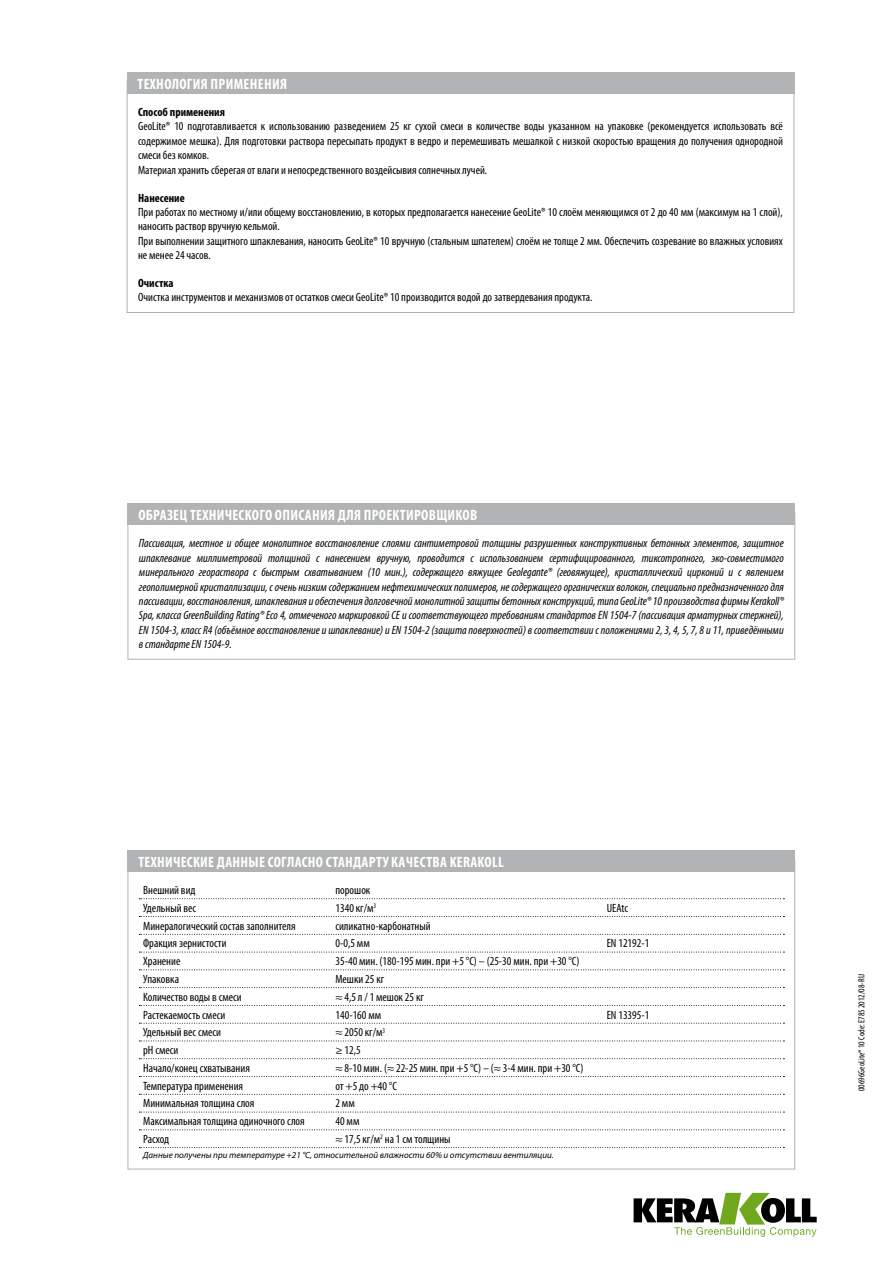
<style>
.page{position:relative;width:893px;height:1263px;background:#fff}
.page>*{position:absolute;margin:0;border:0;box-sizing:border-box;transform-origin:0 0}
.t1{font:700 condensed 15px "Myriad Pro";letter-spacing:.02em;color:#fff}
.t2{font:condensed 12px/14.4px "Myriad Pro";color:#000}
.t3{font:italic condensed 12px/14.4px "Myriad Pro";color:#000;text-align:justify}
.t4{font:700 condensed 12px "Myriad Pro";color:#000}
.t5{font:italic 9px "Myriad Pro";color:#000}
.t6{font:condensed 9px "Myriad Pro";color:#000}
</style>
<div class="page">
<svg style="left:634px;top:1193px;width:183px;height:44px"></svg>
<div style="left:128px;top:504px;width:667px;height:21px;background:#b1b3b4"></div>
<svg style="left:139px;top:898px;width:645px;height:1px"></svg>
<svg style="left:139px;top:916px;width:645px;height:1px"></svg>
<svg style="left:139px;top:934px;width:645px;height:1px"></svg>
<svg style="left:139px;top:952px;width:645px;height:1px"></svg>
<svg style="left:139px;top:969px;width:645px;height:1px"></svg>
<svg style="left:139px;top:987px;width:645px;height:1px"></svg>
<svg style="left:139px;top:1005px;width:645px;height:1px"></svg>
<svg style="left:139px;top:1023px;width:645px;height:1px"></svg>
<svg style="left:139px;top:1040px;width:645px;height:1px"></svg>
<svg style="left:139px;top:1058px;width:645px;height:1px"></svg>
<svg style="left:139px;top:1076px;width:645px;height:1px"></svg>
<svg style="left:139px;top:1094px;width:645px;height:1px"></svg>
<svg style="left:139px;top:1112px;width:645px;height:1px"></svg>
<svg style="left:139px;top:1129px;width:645px;height:1px"></svg>
<svg style="left:139px;top:1147px;width:645px;height:1px"></svg>
<div style="left:128px;top:850px;width:667px;height:21px;background:#b1b3b4"></div>
<div style="left:127px;top:72px;width:667px;height:22px;background:#b1b3b4"></div>
<p class="t1" style="left:137px;top:74px;width:151px">ТЕХНОЛОГИЯ П РИМЕНЕНИЯ</p>
<p class="t4" style="left:138px;top:105px;width:88px">СПОСОБ ПРИМЕНЕНИЯ</p>
<p class="t2" style="left:138px;top:119px;width:646px">GeoLite® 10 подготавливается к использованию разведением 25 кг сухой смеси в количестве воды указанном на упаковке (рекомендуется использовать всё содержимое мешка). Для подготовки раствора пересыпать продукт в ведро и перемешивать мешалкой с низкой скоростью вращения до получения однородной смеси без комков.<br>Материал хранить сберегая от влаги и непосредственного воздейсывия солнечных лучей.</p>
<p class="t4" style="left:138px;top:190px;width:48px">НАНЕСЕНИЕ</p>
<p class="t2" style="left:138px;top:205px;width:646px">При работах по местному и/или общему восстановлению, в которых предполагается нанесение GeoLite® 10 слоём меняющимся от 2 до 40 мм (максимум на 1 слой), наносить раствор вручную кельмой.<br>При выполнении защитного шпаклевания, наносить GeoLite® 10 вручную (стальным шпателем) слоём не толще 2 мм. Обеспечить созревание во влажных условиях не менее 24 часов.</p>
<p class="t4" style="left:138px;top:276px;width:37px">ОЧИСТКА</p>
<p class="t2" style="left:138px;top:290px;width:456px">Очистка инструментов и механизмов от остатков смеси GeoLite® 10 производится водой до затвердевания продукта.</p>
<p class="t1" style="left:138px;top:505px;width:340px">ОБРАЗЕЦ ТЕХНИЧЕСКОГО ОПИСАНИЯ ДЛЯ П РОЕКТИРОВЩИКОВ</p>
<p class="t3" style="left:139px;top:536px;width:646px">Пассивация, местное и общее монолитное восстановление слоями сантиметровой толщины разрушенных конструктивных бетонных элементов, защитное шпаклевание миллиметровой толщиной с нанесением вручную, проводится с использованием сертифицированного, тиксотропного, эко-совместимого минерального геораствора с быстрым схватыванием (10 мин.), содержащего вяжущее Geolegante® (геовяжущее), кристаллический цирконий и с явлением геополимерной кристаллизации, с очень низким содержанием нефтехимических полимеров, не содержащего органических волокон, специально предназначенного для пассивации, восстановления, шпаклевания и обеспечения долговечной монолитной защиты бетонных конструкций, типа GeoLite® 10 производства фирмы Kerakoll® Spa, класса GreenBuilding Rating® Eco 4, отмеченого маркировкой СЕ и соответствующего требованиям стандартов EN 1504-7 (пассивация арматурных стержней), EN 1504-3, класс R4 (объёмное восстановление и шпаклевание) и EN 1504-2 (защита поверхностей) в соответствии с положениями 2, 3, 4, 5, 7, 8 и 11, приведёнными в стандарте EN 1504-9.</p>
<p class="t1" style="left:138px;top:852px;width:367px">ТЕХНИЧЕСКИЕ ДАННЫЕ СОГЛАСНО СТАНДАРТУ КАЧЕСТВА KERAKOLL</p>
<p class="t2" style="left:143px;top:883px;width:54px">Внешний вид</p>
<p class="t2" style="left:335px;top:883px;width:36px">порошок</p>
<p class="t2" style="left:143px;top:900px;width:55px">Удельный вес</p>
<p class="t2" style="left:335px;top:900px;width:42px">1340 кг/м<sup>3</sup></p>
<p class="t2" style="left:607px;top:900px;width:23px">UEAtc</p>
<p class="t2" style="left:143px;top:918px;width:154px">Минералогический состав заполнителя</p>
<p class="t2" style="left:335px;top:918px;width:97px">силикатно-карбонатный</p>
<p class="t2" style="left:143px;top:936px;width:85px">Фракция зернистости</p>
<p class="t2" style="left:335px;top:936px;width:36px">0-0,5 мм</p>
<p class="t2" style="left:607px;top:936px;width:44px">EN 12192-1</p>
<p class="t2" style="left:143px;top:954px;width:39px">Хранение</p>
<p class="t2" style="left:335px;top:954px;width:245px">35-40 мин. (180-195 мин. при +5 °C) – (25-30 мин. при +30 °C)</p>
<p class="t2" style="left:143px;top:972px;width:37px">Упаковка</p>
<p class="t2" style="left:335px;top:972px;width:50px">Мешки 25 кг</p>
<p class="t2" style="left:143px;top:989px;width:100px">Количество воды в смеси</p>
<p class="t2" style="left:335px;top:989px;width:90px">≈ 4,5 л / 1 мешок 25 кг</p>
<p class="t2" style="left:143px;top:1007px;width:83px">Растекаемость смеси</p>
<p class="t2" style="left:335px;top:1007px;width:47px">140-160 мм</p>
<p class="t2" style="left:607px;top:1007px;width:44px">EN 13395-1</p>
<p class="t2" style="left:143px;top:1025px;width:79px">Удельный вес смеси</p>
<p class="t2" style="left:335px;top:1025px;width:51px">≈ 2050 кг/м<sup>3</sup></p>
<p class="t2" style="left:143px;top:1043px;width:37px">pH смеси</p>
<p class="t2" style="left:335px;top:1043px;width:27px">≥ 12,5</p>
<p class="t2" style="left:143px;top:1060px;width:108px">Начало/конец схватывания</p>
<p class="t2" style="left:335px;top:1060px;width:249px">≈ 8-10 мин. (≈ 22-25 мин. при +5 °C) – (≈ 3-4 мин. при +30 °C)</p>
<p class="t2" style="left:143px;top:1078px;width:101px">Температура применения</p>
<p class="t2" style="left:335px;top:1078px;width:63px">от +5 до +40 °C</p>
<p class="t2" style="left:143px;top:1096px;width:113px">Минимальная толщина слоя</p>
<p class="t2" style="left:335px;top:1096px;width:21px">2 мм</p>
<p class="t2" style="left:143px;top:1114px;width:163px">Максимальная толщина одиночного слоя</p>
<p class="t2" style="left:335px;top:1114px;width:26px">40 мм</p>
<p class="t2" style="left:143px;top:1132px;width:27px">Расход</p>
<p class="t2" style="left:335px;top:1132px;width:117px">≈ 17,5 кг/м<sup>2</sup> на 1 см толщины</p>
<p class="t5" style="left:143px;top:1149px;width:412px">Данные получены при температуре +21 °C, относительной влажности 60% и отсутствии вентиляции.</p>
<p class="t6" style="left:856px;top:1091px;width:118px;rotate:-90deg">00696GeoLite® 10 Code: E785 2012/08-RU</p>
</div>
